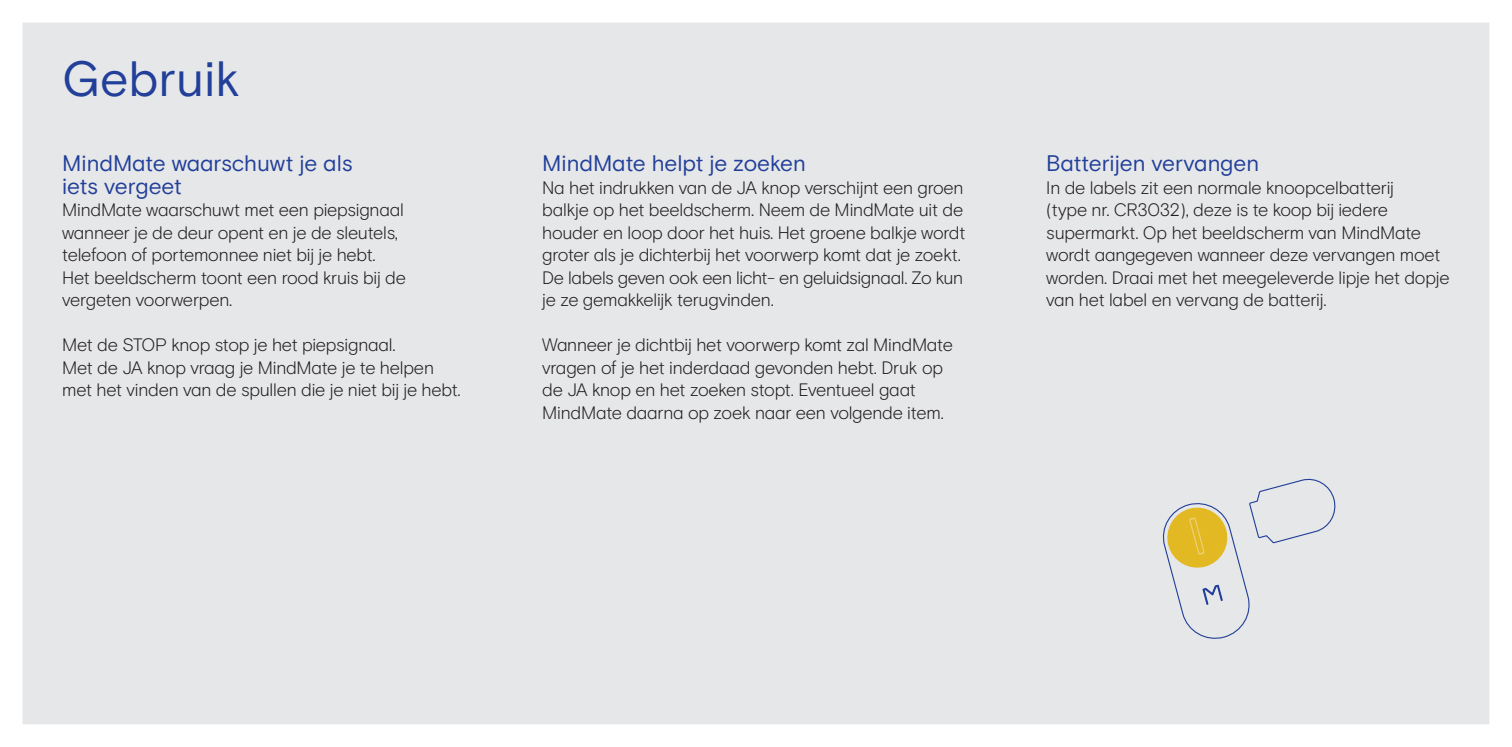
<style>
.page{position:relative;width:1512px;height:747px;background:#fff}
.page>*{position:absolute;margin:0;border:0;box-sizing:border-box;transform-origin:0 0}
.t1{font:49.5px "Basis Grotesque Pro";color:#223f99}
.t2{font:22.5px/22.5px "Basis Grotesque Pro";letter-spacing:-.005em;color:#223f99}
.t3{font:300 18px/22.5px "Basis Grotesque Pro";letter-spacing:-.015em;color:#231f20}
</style>
<div class="page">
<div style="left:11px;top:11px;width:1489px;height:724px;background:#e6e7e9"></div>
<div style="left:0;top:0;width:1512px;height:746px;border:23px solid #fff"></div>
<svg style="left:1162px;top:478px;width:174px;height:161px"></svg>
<p class="t1" style="left:62px;top:50px;width:179px">Gebruik</p>
<p class="t2" style="left:62px;top:152px;width:292px">MindMate waarschuwt je als iets vergeet</p>
<p class="t3" style="left:62px;top:199px;width:345px">MindMate waarschuwt met een piepsignaal wanneer je de deur opent en je de sleutels, telefoon of portemonnee niet bij je hebt.<br>Het beeldscherm toont een rood kruis bij de vergeten voorwerpen.</p>
<p class="t3" style="left:62px;top:334px;width:400px">Met de STOP knop stop je het piepsignaal.<br>Met de JA knop vraag je MindMate je te helpen met het vinden van de spullen die je niet bij je hebt.</p>
<p class="t2" style="left:542px;top:152px;width:265px">MindMate helpt je zoeken</p>
<p class="t3" style="left:542px;top:176px;width:424px">Na het indrukken van de JA knop verschijnt een groen balkje op het beeldscherm. Neem de MindMate uit de houder en loop door het huis. Het groene balkje wordt groter als je dichterbij het voorwerp komt dat je zoekt.<br>De labels geven ook een licht- en geluidsignaal. Zo kun je ze gemakkelijk terugvinden.</p>
<p class="t3" style="left:542px;top:334px;width:412px">Wanneer je dichtbij het voorwerp komt zal MindMate vragen of je het inderdaad gevonden hebt. Druk op de JA knop en het zoeken stopt. Eventueel gaat MindMate daarna op zoek naar een volgende item.</p>
<p class="t2" style="left:1046px;top:152px;width:214px">Batterijen vervangen</p>
<p class="t3" style="left:1046px;top:176px;width:405px">In de labels zit een normale knoopcelbatterij<br>(type nr. CR3032), deze is te koop bij iedere supermarkt. Op het beeldscherm van MindMate wordt aangegeven wanneer deze vervangen moet worden. Draai met het meegeleverde lipje het dopje van het label en vervang de batterij.</p>
</div>
